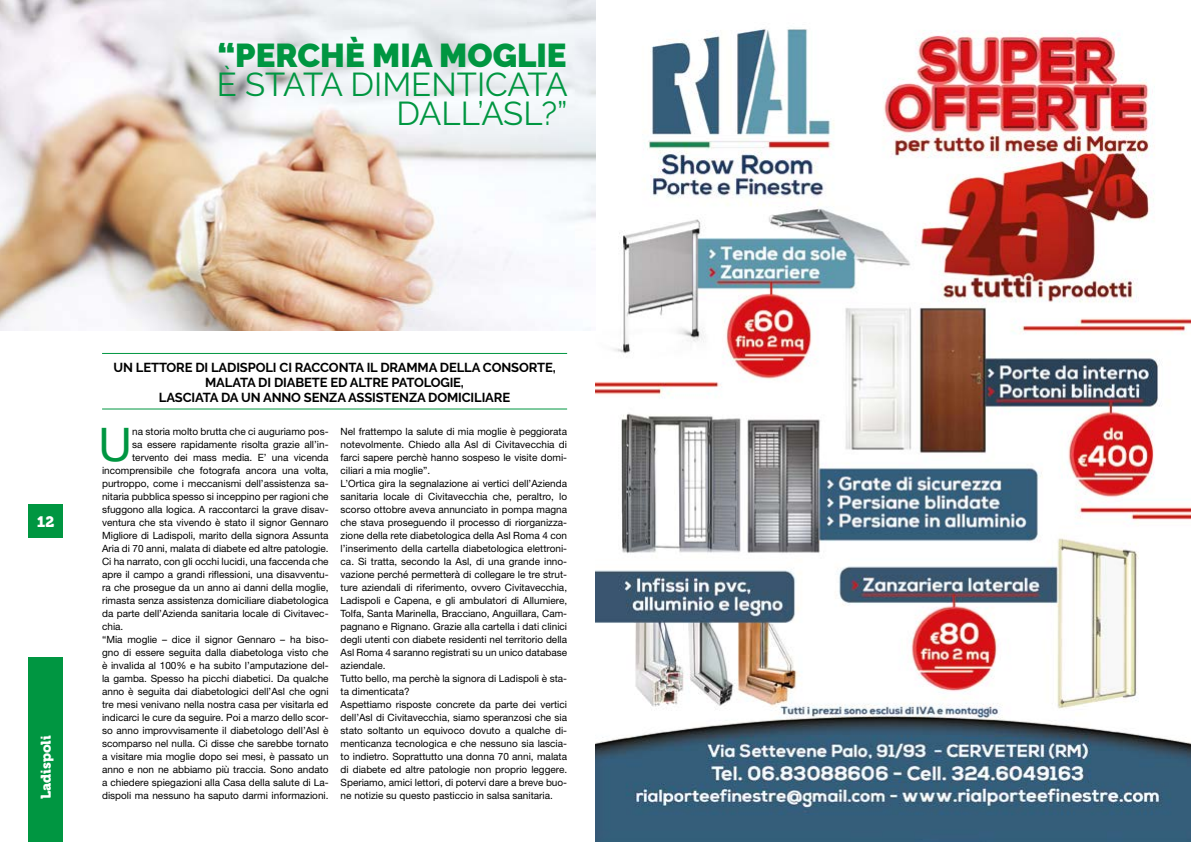
<style>
.page{position:relative;width:1191px;height:842px;background:#fff}
.page>*{position:absolute;margin:0;border:0;box-sizing:border-box;transform-origin:0 0}
.t1{font:46.4px "Helvetica Neue LT Std";color:#009641}
.t2{font:33px/29px "Raleway";color:#009641;text-align:right}
.t3{font:900 33px "Raleway";color:#009641}
.t4{font:15px "Museo 900";color:#fff}
.t5{font:14px "Museo 900";color:#fff}
.t6{font:700 13px/15px "Raleway";letter-spacing:-.01em;color:#000;text-align:center}
.t7{font:10px/13px "Helvetica Neue LT Std";color:#000}
</style>
<div class="page">
<img style="left:595px;top:0;width:596px;height:842px">
<img style="left:0;top:0;width:595px;height:330px">
<div style="left:28px;top:505px;width:35px;height:33px;background:#009641"></div>
<div style="left:28px;top:658px;width:35px;height:184px;background:#009641"></div>
<hr style="left:102px;top:353px;width:465px;height:1px;background:#009641">
<hr style="left:102px;top:408px;width:465px;height:1px;background:#009641">
<h2 class="t3" style="left:217px;top:36px;width:351px">“PERCHÈ MIA MOGLIE</h2>
<h2 class="t2" style="left:217px;top:69px;width:352px">È STATA DIMENTICATA<br>DALL’ASL?”</h2>
<h3 class="t4" style="left:37px;top:513px;width:19px">12</h3>
<h3 class="t5" style="left:38px;top:799px;width:66px;rotate:-90deg">Ladispoli</h3>
<h3 class="t6" style="left:113px;top:360px;width:444px">UN LETTORE DI LADISPOLI CI RACCONTA IL DRAMMA DELLA CONSORTE,<br>MALATA DI DIABETE ED ALTRE PATOLOGIE,<br>LASCIATA DA UN ANNO SENZA ASSISTENZA DOMICILIARE</h3>
<h1 class="t1" style="left:99px;top:417px;width:35px">U</h1>
<p class="t7" style="left:132px;top:425px;width:198px">na storia molto brutta che ci auguriamo pos-</p>
<p class="t7" style="left:340px;top:425px;width:228px">Nel frattempo la salute di mia moglie è peggiorata notevolmente. Chiedo alla Asl di Civitavecchia di farci sapere perchè hanno sospeso le visite domi&shy;ciliari a mia moglie”.<br>L’Ortica gira la segnalazione ai vertici dell’Azienda sanitaria locale di Civitavecchia che, peraltro, lo scorso ottobre aveva annunciato in pompa magna che stava proseguendo il processo di riorganizza&shy;zione della rete diabetologica della Asl Roma 4 con l’inserimento della cartella diabetologica elettroni&shy;ca. Si tratta, secondo la Asl, di una grande inno&shy;vazione perché permetterà di collegare le tre strut&shy;ture aziendali di riferimento, ovvero Civitavecchia, Ladispoli e Capena, e gli ambulatori di Allumiere, Tolfa, Santa Marinella, Bracciano, Anguillara, Cam&shy;pagnano e Rignano. Grazie alla cartella i dati clinici degli utenti con diabete residenti nel territorio della Asl Roma 4 saranno registrati su un unico database aziendale.<br>Tutto bello, ma perchè la signora di Ladispoli è sta&shy;ta dimenticata?<br>Aspettiamo risposte concrete da parte dei vertici dell’Asl di Civitavecchia, siamo speranzosi che sia stato soltanto un equivoco dovuto a qualche di&shy;menticanza tecnologica e che nessuno sia lascia&shy;to indietro. Soprattutto una donna 70 anni, malata di diabete ed altre patologie non proprio leggere.<br>Speriamo, amici lettori, di potervi dare a breve buo&shy;ne notizie su questo pasticcio in salsa sanitaria.</p>
<p class="t7" style="left:132px;top:438px;width:198px">sa essere rapidamente risolta grazie all’in-</p>
<p class="t7" style="left:132px;top:451px;width:198px">tervento dei mass media. E’ una vicenda</p>
<p class="t7" style="left:102px;top:464px;width:228px">incomprensibile che fotografa ancora una volta,</p>
<p class="t7" style="left:102px;top:477px;width:228px">purtroppo, come i meccanismi dell’assistenza sa-</p>
<p class="t7" style="left:102px;top:490px;width:228px">nitaria pubblica spesso si inceppino per ragioni che</p>
<p class="t7" style="left:102px;top:503px;width:228px">sfuggono alla logica. A raccontarci la grave disav-</p>
<p class="t7" style="left:102px;top:516px;width:228px">ventura che sta vivendo è stato il signor Gennaro</p>
<p class="t7" style="left:102px;top:529px;width:228px">Migliore di Ladispoli, marito della signora Assunta</p>
<p class="t7" style="left:102px;top:542px;width:228px">Aria di 70 anni, malata di diabete ed altre patologie.</p>
<p class="t7" style="left:102px;top:555px;width:228px">Ci ha narrato, con gli occhi lucidi, una faccenda che</p>
<p class="t7" style="left:102px;top:568px;width:228px">apre il campo a grandi riflessioni, una disavventu-</p>
<p class="t7" style="left:102px;top:581px;width:228px">ra che prosegue da un anno ai danni della moglie,</p>
<p class="t7" style="left:102px;top:594px;width:228px">rimasta senza assistenza domiciliare diabetologica</p>
<p class="t7" style="left:102px;top:607px;width:228px">da parte dell’Azienda sanitaria locale di Civitavec-</p>
<p class="t7" style="left:102px;top:620px;width:23px">chia.</p>
<p class="t7" style="left:102px;top:633px;width:228px">“Mia moglie – dice il signor Gennaro – ha biso-</p>
<p class="t7" style="left:102px;top:646px;width:228px">gno di essere seguita dalla diabetologa visto che</p>
<p class="t7" style="left:102px;top:659px;width:228px">è invalida al 100% e ha subito l’amputazione del-</p>
<p class="t7" style="left:102px;top:672px;width:228px">la gamba. Spesso ha picchi diabetici. Da qualche</p>
<p class="t7" style="left:102px;top:685px;width:228px">anno è seguita dai diabetologici dell’Asl che ogni</p>
<p class="t7" style="left:102px;top:698px;width:228px">tre mesi venivano nella nostra casa per visitarla ed</p>
<p class="t7" style="left:102px;top:711px;width:228px">indicarci le cure da seguire. Poi a marzo dello scor-</p>
<p class="t7" style="left:102px;top:724px;width:228px">so anno improvvisamente il diabetologo dell’Asl è</p>
<p class="t7" style="left:102px;top:737px;width:228px">scomparso nel nulla. Ci disse che sarebbe tornato</p>
<p class="t7" style="left:102px;top:750px;width:228px">a visitare mia moglie dopo sei mesi, è passato un</p>
<p class="t7" style="left:102px;top:763px;width:228px">anno e non ne abbiamo più traccia. Sono andato</p>
<p class="t7" style="left:102px;top:776px;width:228px">a chiedere spiegazioni alla Casa della salute di La-</p>
<p class="t7" style="left:102px;top:789px;width:228px">dispoli ma nessuno ha saputo darmi informazioni.</p>
</div>
